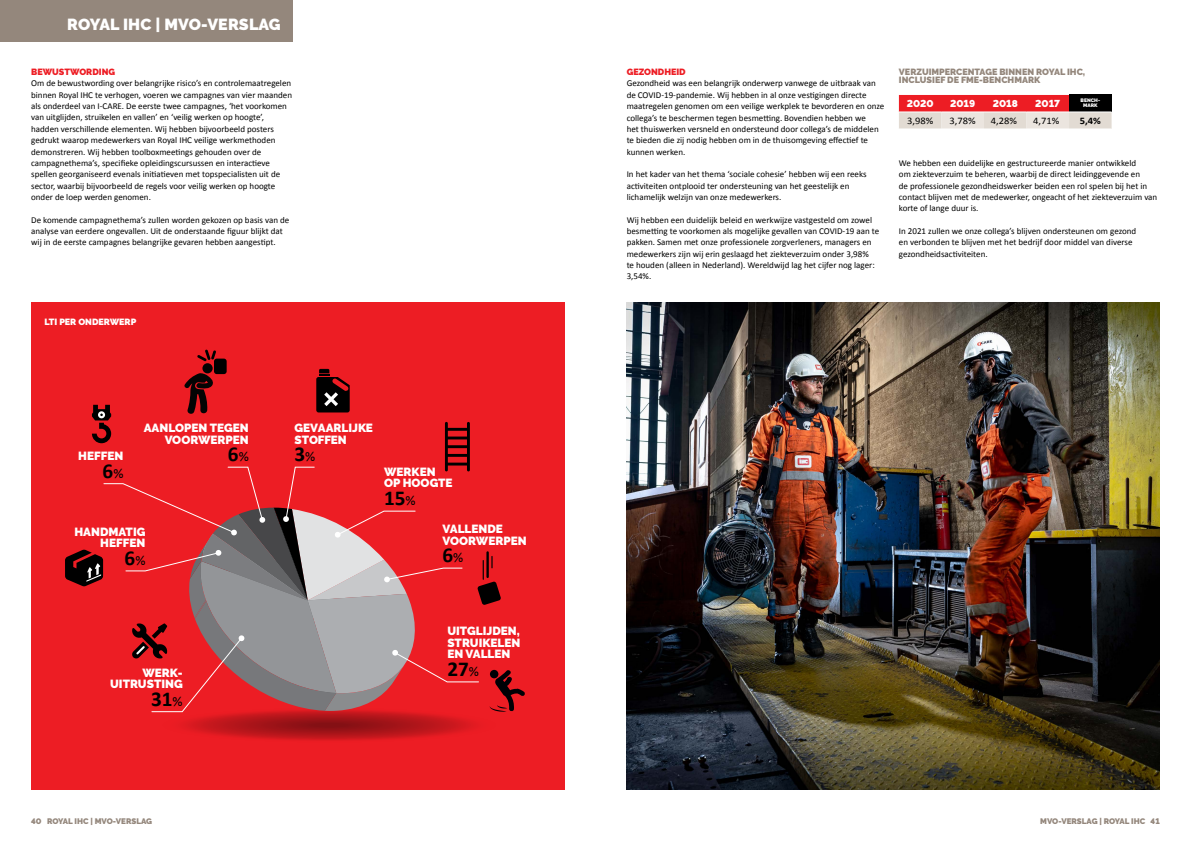
<style>
.page{position:relative;width:1191px;height:842px;background:#fff}
.page>*{position:absolute;margin:0;border:0;box-sizing:border-box;transform-origin:0 0}
.t1{font:700 21.2px "Calibri";color:#000}
.t2{font:900 16px "Raleway";letter-spacing:.01em;color:#fff}
.t3{font:900 11.8px/11.2px "Raleway";color:#fff}
.t4{font:10px "Calibri";color:#000;scale:1.05 1}
.t5{font:900 10px "Raleway";color:#fff}
.t6{font:700 10px "Calibri";color:#000;scale:1.05 1}
.t7{font:9px/11.3px "Calibri";color:#000}
.t8{font:900 9px/8.5px "Raleway";color:#94877c}
.t9{font:900 9px "Raleway";color:#ed1d24}
.t10{font:900 9px "Raleway";color:#fff}
.t11{font:900 8px "Raleway";color:#94877c}
.t12{font:900 5px/4.5px "Raleway";color:#fff;text-align:center}
.s1{font-weight:400;font-size:14.2px}
</style>
<div class="page">
<div style="left:0;top:0;width:292px;height:41px;background:#94877c"></div>
<svg style="left:899px;top:95px;width:212px;height:34px;background:#d27c7b"></svg>
<hr style="left:899px;top:112px;width:42px;height:1px;background:#fff">
<hr style="left:941px;top:112px;width:43px;height:1px;background:#fff">
<hr style="left:984px;top:112px;width:42px;height:1px;background:#fff">
<hr style="left:1026px;top:112px;width:43px;height:1px;background:#fff">
<hr style="left:1069px;top:112px;width:42px;height:1px;background:#fff">
<div style="left:31px;top:302px;width:533px;height:487px;background:#ed1d24"></div>
<div style="left:178px;top:709px;width:303px;height:32px;background:#e61b22;border-radius:50%"></div>
<div style="left:180px;top:710px;width:298px;height:31px;background:#e21b21;border-radius:50%"></div>
<div style="left:188px;top:710px;width:283px;height:30px;background:#dc1a21;border-radius:50%"></div>
<div style="left:190px;top:711px;width:278px;height:29px;background:#d71920;border-radius:50%"></div>
<div style="left:198px;top:711px;width:263px;height:28px;background:#d1191f;border-radius:50%"></div>
<div style="left:200px;top:712px;width:258px;height:27px;background:#cc181e;border-radius:50%"></div>
<div style="left:208px;top:712px;width:243px;height:26px;background:#c6181e;border-radius:50%"></div>
<div style="left:210px;top:713px;width:238px;height:25px;background:#c3171d;border-radius:50%"></div>
<div style="left:218px;top:713px;width:223px;height:24px;background:#bd171c;border-radius:50%"></div>
<div style="left:226px;top:714px;width:207px;height:22px;background:#b8161b;border-radius:50%"></div>
<div style="left:228px;top:715px;width:202px;height:21px;background:#b6161b;border-radius:50%"></div>
<div style="left:236px;top:715px;width:187px;height:20px;background:#b2151b;border-radius:50%"></div>
<div style="left:238px;top:716px;width:182px;height:19px;background:#b0151a;border-radius:50%"></div>
<div style="left:241px;top:716px;width:177px;height:18px;background:#ac151a;border-radius:50%"></div>
<div style="left:251px;top:717px;width:157px;height:16px;background:#a61419;border-radius:50%"></div>
<div style="left:261px;top:718px;width:137px;height:14px;background:#9f1318;border-radius:50%"></div>
<div style="left:276px;top:720px;width:106px;height:11px;background:#981217;border-radius:50%"></div>
<div style="left:279px;top:720px;width:101px;height:10px;background:#951217;border-radius:50%"></div>
<div style="left:286px;top:721px;width:86px;height:9px;background:#901116;border-radius:50%"></div>
<div style="left:296px;top:722px;width:66px;height:7px;background:#8c1115;border-radius:50%"></div>
<div style="left:304px;top:722px;width:51px;height:6px;background:#881015;border-radius:50%"></div>
<hr style="left:309px;top:723px;width:41px;height:4px;background:#841014;border-radius:50%">
<hr style="left:314px;top:724px;width:31px;height:3px;background:#8f9192;border-radius:50%">
<div style="left:214px;top:359px;width:13px;height:15px;background:#000;border-radius:3px"></div>
<svg style="left:197px;top:349px;width:19px;height:12px"></svg>
<div style="left:202px;top:363px;width:11px;height:10px;background:#040404;border-radius:50%"></div>
<svg style="left:65px;top:369px;width:460px;height:343px"></svg>
<img style="left:626px;top:302px;width:533px;height:487px">
<h2 class="t2" style="left:67px;top:15px;width:215px">ROYAL IHC | MVO-VERSLAG</h2>
<p class="t9" style="left:31px;top:67px;width:85px">BEWUSTWORDING</p>
<p class="t7" style="left:31px;top:78px;width:262px">Om de bewustwording over belangrijke risico’s en controlemaatregelen binnen Royal IHC te verhogen, voeren we campagnes van vier maanden als onderdeel van I-CARE. De eerste twee campagnes, ‘het voorkomen van uitglijden, struikelen en vallen’ en ‘veilig werken op hoogte’, hadden verschillende elementen. Wij hebben bijvoorbeeld posters gedrukt waarop medewerkers van Royal IHC veilige werkmethoden demonstreren. Wij hebben toolboxmeetings gehouden over de campagnethema’s, specifieke opleidingscursussen en interactieve spellen georganiseerd evenals initiatieven met topspecialisten uit de sector, waarbij bijvoorbeeld de regels voor veilig werken op hoogte onder de loep werden genomen.</p>
<p class="t7" style="left:31px;top:214px;width:260px">De komende campagnethema’s zullen worden gekozen op basis van de analyse van eerdere ongevallen. Uit de onderstaande figuur blijkt dat wij in de eerste campagnes belangrijke gevaren hebben aangestipt.</p>
<p class="t10" style="left:44px;top:316px;width:93px">LTI PER ONDERWERP</p>
<h3 class="t3" style="left:144px;top:423px;width:107px;text-align:right">AANLOPEN TEGEN<br>VOORWERPEN</h3>
<h3 class="t3" style="left:78px;top:451px;width:47px">HEFFEN</h3>
<h1 class="t1" style="left:228px;top:441px;width:22px">6<span class="s1">%</span></h1>
<h1 class="t1" style="left:103px;top:457px;width:22px">6<span class="s1">%</span></h1>
<h3 class="t3" style="left:74px;top:526px;width:73px;text-align:right">HANDMATIG<br>HEFFEN</h3>
<h1 class="t1" style="left:125px;top:544px;width:22px">6<span class="s1">%</span></h1>
<h3 class="t3" style="left:110px;top:667px;width:74px;text-align:right">WERK-<br>UITRUSTING</h3>
<h1 class="t1" style="left:151px;top:685px;width:33px">31<span class="s1">%</span></h1>
<h3 class="t3" style="left:294px;top:423px;width:80px">GEVAARLIJKE<br>STOFFEN</h3>
<h1 class="t1" style="left:294px;top:441px;width:22px">3<span class="s1">%</span></h1>
<h3 class="t3" style="left:384px;top:466px;width:70px">WERKEN<br>OP HOOGTE</h3>
<h1 class="t1" style="left:384px;top:484px;width:33px">15<span class="s1">%</span></h1>
<h3 class="t3" style="left:442px;top:524px;width:86px">VALLENDE<br>VOORWERPEN</h3>
<h1 class="t1" style="left:442px;top:542px;width:22px">6<span class="s1">%</span></h1>
<h3 class="t3" style="left:447px;top:626px;width:75px;text-align:justify">UITGLIJDEN, STRUIKELEN EN VALLEN</h3>
<h1 class="t1" style="left:447px;top:655px;width:33px">27<span class="s1">%</span></h1>
<p class="t9" style="left:626px;top:67px;width:61px">GEZONDHEID</p>
<p class="t7" style="left:626px;top:78px;width:259px">Gezondheid was een belangrijk onderwerp vanwege de uitbraak van de COVID-19-pandemie. Wij hebben in al onze vestigingen directe maatregelen genomen om een veilige werkplek te bevorderen en onze collega’s te beschermen tegen besmetting. Bovendien hebben we<br>het thuiswerken versneld en ondersteund door collega’s de middelen te bieden die zij nodig hebben om in de thuisomgeving effectief te kunnen werken.</p>
<p class="t7" style="left:626px;top:169px;width:241px">In het kader van het thema ‘sociale cohesie’ hebben wij een reeks activiteiten ontplooid ter ondersteuning van het geestelijk en lichamelijk welzijn van onze medewerkers.</p>
<p class="t7" style="left:626px;top:214px;width:254px">Wij hebben een duidelijk beleid en werkwijze vastgesteld om zowel besmetting te voorkomen als mogelijke gevallen van COVID-19 aan te pakken. Samen met onze professionele zorgverleners, managers en medewerkers zijn wij erin geslaagd het ziekteverzuim onder 3,98%<br>te houden (alleen in Nederland). Wereldwijd lag het cijfer nog lager:<br>3,54%.</p>
<p class="t8" style="left:899px;top:68px;width:188px">VERZUIMPERCENTAGE BINNEN ROYAL IHC,<br>INCLUSIEF DE FME-BENCHMARK</p>
<p class="t5" style="left:906px;top:98px;width:28px">2020</p>
<p class="t5" style="left:950px;top:98px;width:27px">2019</p>
<p class="t5" style="left:992px;top:98px;width:27px">2018</p>
<p class="t5" style="left:1035px;top:98px;width:26px">2017</p>
<p class="t12" style="left:1080px;top:98px;width:21px">BENCH-<br>MARK</p>
<p class="t4" style="left:907px;top:115px;width:26px">3,98%</p>
<p class="t4" style="left:949px;top:115px;width:26px">3,78%</p>
<p class="t4" style="left:990px;top:115px;width:26px">4,28%</p>
<p class="t4" style="left:1033px;top:115px;width:26px">4,71%</p>
<p class="t6" style="left:1079px;top:115px;width:22px">5,4%</p>
<p class="t7" style="left:899px;top:157px;width:260px">We hebben een duidelijke en gestructureerde manier ontwikkeld<br>om ziekteverzuim te beheren, waarbij de direct leidinggevende en<br>de professionele gezondheidswerker beiden een rol spelen bij het in contact blijven met de medewerker, ongeacht of het ziekteverzuim van korte of lange duur is.</p>
<p class="t7" style="left:899px;top:225px;width:239px">In 2021 zullen we onze collega’s blijven ondersteunen om gezond en verbonden te blijven met het bedrijf door middel van diverse gezondheidsactiviteiten.</p>
<p class="t11" style="left:31px;top:816px;width:122px">40 ROYAL IHC | MVO-VERSLAG</p>
<p class="t11" style="left:1040px;top:816px;width:121px">MVO-VERSLAG | ROYAL IHC 41</p>
</div>
